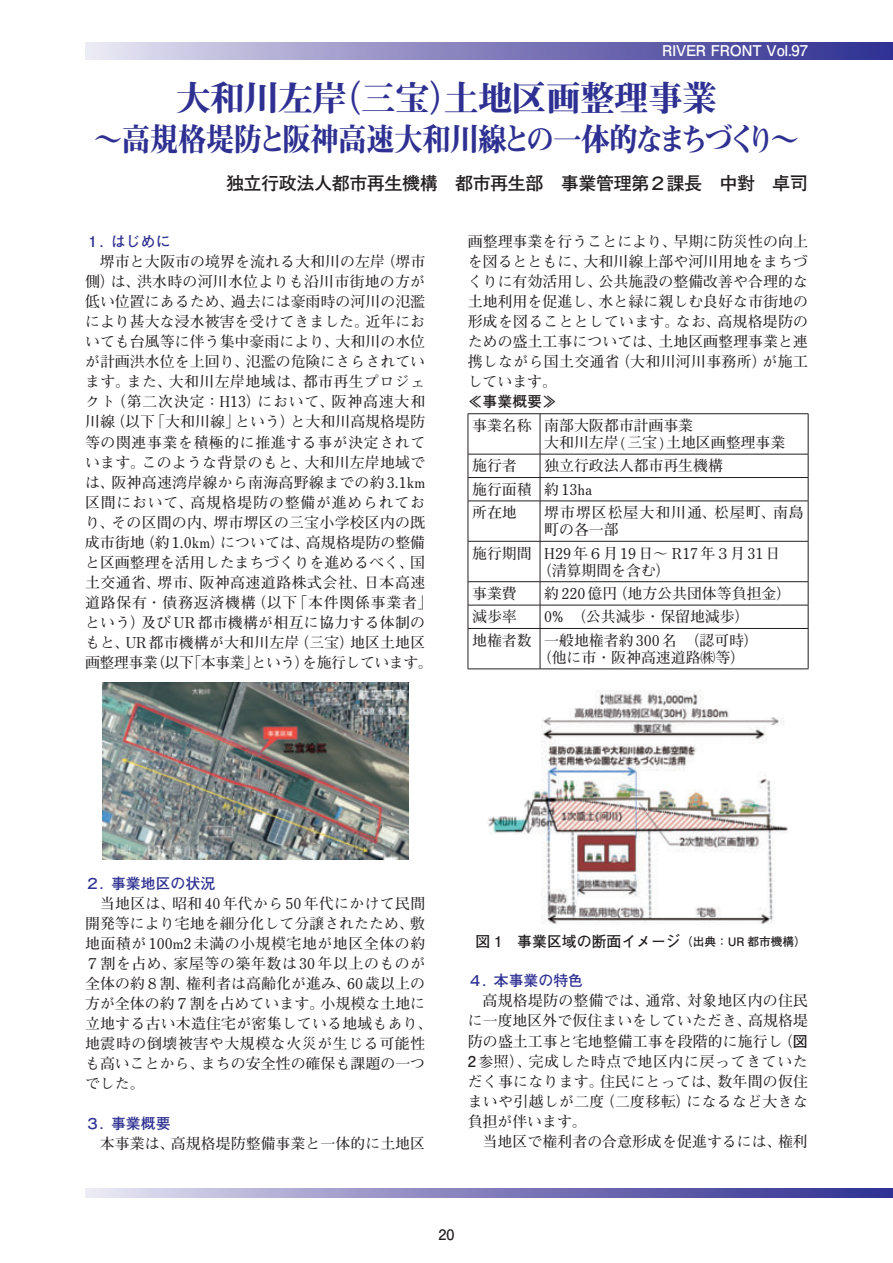
<style>
.page{position:relative;width:893px;height:1263px;background:#fff}
.page>*{position:absolute;margin:0;border:0;box-sizing:border-box;transform-origin:0 0}
.t1{font:35.1px "Midashi Min Pr 6 MA31";letter-spacing:-.03em;color:#2e3092}
.t2{font:31.95px "Midashi Min Pr 6 MA31";letter-spacing:-.025em;color:#2e3092;scale:.9 1}
.t3{font:700 18px "Futo Go B101 Pr 6";letter-spacing:-.025em;color:#231f20}
.t4{font:700 14.85px/20.1px "Futo Min A101 Pr 6";letter-spacing:.005em;color:#231f20}
.t5{font:700 14.85px "Futo Go B101 Pr 6";color:#231f20}
.t6{font:700 14.85px "Futo Go B101 Pr 6";color:#2e3092}
.t7{font:700 14.85px/17px "Futo Min A101 Pr 6";letter-spacing:.065em;color:#231f20}
.t8{font:700 14.85px "Futo Go B101 Pr 6";letter-spacing:-.02em;color:#fff}
.t9{font:700 14.4px "Futo Go B101 Pr 6";color:#231f20}
.s1{font-size:11.7px}
.s2{font-family:"Futo Go B101 Pr 6"}
</style>
<div class="page">
<hr style="left:468px;top:413px;width:72px;height:1px;background:#231f20">
<hr style="left:468px;top:414px;width:1px;height:40px;background:#231f20">
<hr style="left:540px;top:413px;width:268px;height:1px;background:#231f20">
<hr style="left:540px;top:414px;width:1px;height:40px;background:#231f20">
<hr style="left:808px;top:414px;width:1px;height:40px;background:#231f20">
<hr style="left:468px;top:454px;width:72px;height:1px;background:#231f20">
<hr style="left:540px;top:454px;width:268px;height:1px;background:#231f20">
<hr style="left:468px;top:477px;width:72px;height:1px;background:#231f20">
<svg style="left:468px;top:454px;width:1px;height:47px"></svg>
<hr style="left:540px;top:477px;width:268px;height:1px;background:#231f20">
<svg style="left:540px;top:454px;width:1px;height:47px"></svg>
<svg style="left:808px;top:454px;width:1px;height:47px"></svg>
<hr style="left:468px;top:501px;width:72px;height:1px;background:#231f20">
<hr style="left:468px;top:501px;width:1px;height:40px;background:#231f20">
<hr style="left:540px;top:501px;width:268px;height:1px;background:#231f20">
<hr style="left:540px;top:501px;width:1px;height:40px;background:#231f20">
<hr style="left:808px;top:501px;width:1px;height:40px;background:#231f20">
<hr style="left:468px;top:541px;width:72px;height:1px;background:#231f20">
<hr style="left:468px;top:541px;width:1px;height:40px;background:#231f20">
<hr style="left:540px;top:541px;width:268px;height:1px;background:#231f20">
<hr style="left:540px;top:541px;width:1px;height:40px;background:#231f20">
<hr style="left:808px;top:541px;width:1px;height:40px;background:#231f20">
<hr style="left:468px;top:581px;width:72px;height:1px;background:#231f20">
<hr style="left:540px;top:581px;width:268px;height:1px;background:#231f20">
<hr style="left:468px;top:605px;width:72px;height:1px;background:#231f20">
<svg style="left:468px;top:582px;width:1px;height:46px"></svg>
<hr style="left:540px;top:605px;width:268px;height:1px;background:#231f20">
<svg style="left:540px;top:582px;width:1px;height:46px"></svg>
<svg style="left:808px;top:582px;width:1px;height:46px"></svg>
<hr style="left:468px;top:628px;width:72px;height:1px;background:#231f20">
<hr style="left:468px;top:629px;width:1px;height:40px;background:#231f20">
<hr style="left:540px;top:628px;width:268px;height:1px;background:#231f20">
<hr style="left:540px;top:629px;width:1px;height:40px;background:#231f20">
<hr style="left:808px;top:629px;width:1px;height:40px;background:#231f20">
<hr style="left:468px;top:669px;width:72px;height:1px;background:#231f20">
<hr style="left:540px;top:669px;width:268px;height:1px;background:#231f20">
<img style="left:102px;top:683px;width:306px;height:177px">
<img style="left:487px;top:690px;width:301px;height:235px">
<div style="left:85px;top:43px;width:808px;height:17px;background:linear-gradient(to right,#e2deef,#2b298d)"></div>
<svg style="left:85px;top:1188px;width:808px;height:9px;background:#8683bd"></svg>
<p class="t8" style="left:662px;top:38px;width:147px">RIVER FRONT Vol.97</p>
<h1 class="t1" style="left:176px;top:71px;width:543px">大和川左岸（三宝）土地区画整理事業</h1>
<h2 class="t2" style="left:94px;top:114px;width:785px">～高規格堤防と阪神高速大和川線との一体的なまちづくり～</h2>
<p class="t3" style="left:226px;top:168px;width:583px">独立行政法人都市再生機構　都市再生部　事業管理第２課長　中對　卓司</p>
<p class="t6" style="left:85px;top:230px;width:87px">１．はじめに</p>
<p class="t4" style="left:85px;top:251px;width:349px;text-align:center">堺市と大阪市の境界を流れる大和川の左岸（堺市<br>側）は、洪水時の河川水位よりも沿川市街地の方が低い位置にあるため、過去には豪雨時の河川の氾濫により甚大な浸水被害を受けてきました。近年においても台風等に伴う集中豪雨により、大和川の水位が計画洪水位を上回り、氾濫の危険にさらされています。また、大和川左岸地域は、都市再生プロジェクト（第二次決定：H13）において、阪神高速大和川線（以下「大和川線」という）と大和川高規格堤防等の関連事業を積極的に推進する事が決定されています。このような背景のもと、大和川左岸地域では、阪神高速湾岸線から南海高野線までの約3.1km区間において、高規格堤防の整備が進められており、その区間の内、堺市堺区の三宝小学校区内の既成市街地（約1.0km）については、高規格堤防の整備と区画整理を活用したまちづくりを進めるべく、国土交通省、堺市、阪神高速道路株式会社、日本高速道路保有・債務返済機構（以下「本件関係事業者」という）及びUR都市機構が相互に協力する体制のもと、UR都市機構が大和川左岸（三宝）地区土地区画整理事業（以下「本事業」という）を施行しています。</p>
<p class="t4" style="left:468px;top:231px;width:342px;text-align:justify">画整理事業を行うことにより、早期に防災性の向上を図るとともに、大和川線上部や河川用地をまちづくりに有効活用し、公共施設の整備改善や合理的な土地利用を促進し、水と緑に親しむ良好な市街地の形成を図ることとしています。なお、高規格堤防のための盛土工事については、土地区画整理事業と連携しながら国土交通省（大和川河川事務所）が施工しています。</p>
<p class="t5" style="left:468px;top:390px;width:91px">≪事業概要≫</p>
<p class="t4" style="left:544px;top:416px;width:242px;line-height:17px;text-indent:-72px">事業名称 南部大阪都市計画事業<br>大和川左岸(三宝)土地区画整理事業</p>
<p class="t4" style="left:472px;top:455px;width:46px">施行者</p>
<p class="t4" style="left:472px;top:454px;width:252px;line-height:23.4px;text-indent:72px">独立行政法人都市再生機構施行面積 約13ha<br>所在地</p>
<p class="t7" style="left:544px;top:504px;width:261px">堺市堺区松屋大和川通、松屋町、南島町の各一部</p>
<p class="t4" style="left:537px;top:544px;width:245px;line-height:17px;text-indent:-65px">施行期間 H29年６月19日～ R17年３月31日（清算期間を含む）</p>
<p class="t4" style="left:472px;top:583px;width:46px">事業費</p>
<p class="t4" style="left:544px;top:583px;width:248px">約220億円（地方公共団体等負担金）</p>
<p class="t4" style="left:472px;top:606px;width:46px">減歩率</p>
<p class="t4" style="left:472px;top:604px;width:288px;line-height:23.4px;text-indent:72px">0%　（公共減歩・保留地減歩）地権者数 一般地権者約300名　（認可時）</p>
<p class="t4" style="left:537px;top:647px;width:210px">（他に市・阪神高速道路㈱等）</p>
<p class="t6" style="left:85px;top:871px;width:132px">２．事業地区の状況</p>
<p class="t4" style="left:85px;top:892px;width:349px;text-indent:15px">当地区は、昭和40年代から50年代にかけて民間開発等により宅地を細分化して分譲されたため、敷地面積が100m2未満の小規模宅地が地区全体の約<br>７割を占め、家屋等の築年数は30年以上のものが全体の約８割、権利者は高齢化が進み、60歳以上の方が全体の約７割を占めています。小規模な土地に立地する古い木造住宅が密集している地域もあり、地震時の倒壊被害や大規模な火災が生じる可能性も高いことから、まちの安全性の確保も課題の一つでした。</p>
<p class="t6" style="left:85px;top:1112px;width:87px">３．事業概要</p>
<p class="t4" style="left:100px;top:1133px;width:327px">本事業は、高規格堤防整備事業と一体的に土地区</p>
<p class="t5" style="left:475px;top:930px;width:332px">図 1　事業区域の断面イメージ<span class="s1">（出典：UR 都市機構）</span></p>
<p class="t6" style="left:468px;top:969px;width:117px">４．本事業の特色</p>
<p class="t4" style="left:468px;top:990px;width:342px;text-align:justify;text-indent:15px">高規格堤防の整備では、通常、対象地区内の住民に一度地区外で仮住まいをしていただき、高規格堤防の盛土工事と宅地整備工事を段階的に施行し（<span class="s2">図2</span>参照）、完成した時点で地区内に戻ってきていただく事になります。住民にとっては、数年間の仮住まいや引越しが二度（二度移転）になるなど大きな負担が伴います。</p>
<p class="t4" style="left:483px;top:1130px;width:327px">当地区で権利者の合意形成を促進するには、権利</p>
<p class="t9" style="left:438px;top:1223px;width:17px">20</p>
</div>
